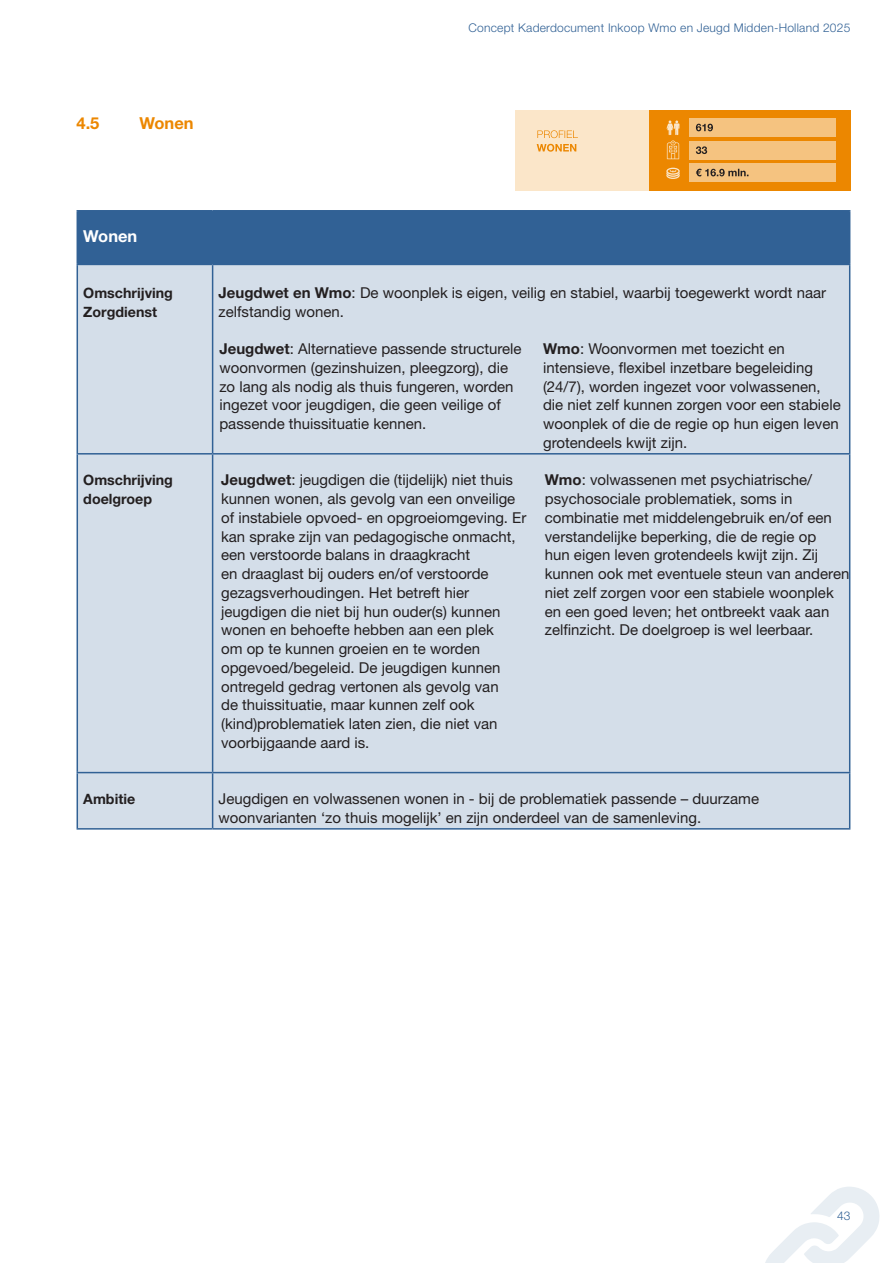
<style>
.page{position:relative;width:893px;height:1263px;background:#fff}
.page>*{position:absolute;margin:0;border:0;box-sizing:border-box;transform-origin:0 0}
.Platte_tekst{font:700 16.5px "Helvetica Neue LT Std";color:#ec8700}
.Platte_tekst-2{font:700 16.5px "Helvetica Neue LT Std";color:#fff}
.Plat_cursief{font:15px/18.8px "Helvetica Neue LT Std";color:#231f20}
.Plat_cursief-2{font:700 14.25px/18.8px "Helvetica Neue LT Std";color:#231f20}
.t1{font:300 12px "Helvetica Neue LT Std";letter-spacing:.02em;color:#316195}
.s1{font-weight:700}
</style>
<div class="page">
<svg style="left:765px;top:1187px;width:115px;height:76px"></svg>
<div style="left:78px;top:212px;width:771px;height:52px;background:#316195"></div>
<div style="left:78px;top:265px;width:771px;height:563px;background:#d4dee9"></div>
<hr style="left:77px;top:212px;width:1px;height:52px;background:#316195">
<hr style="left:77px;top:210px;width:136px;height:2px;background:#316195">
<hr style="left:213px;top:210px;width:637px;height:2px;background:#316195">
<hr style="left:212px;top:212px;width:1px;height:52px;background:#316195">
<hr style="left:849px;top:212px;width:1px;height:52px;background:#316195">
<hr style="left:77px;top:264px;width:136px;height:1px;background:#316195">
<hr style="left:213px;top:264px;width:637px;height:1px;background:#316195">
<hr style="left:77px;top:265px;width:1px;height:188px;background:#316195">
<hr style="left:212px;top:265px;width:1px;height:188px;background:#316195">
<hr style="left:849px;top:265px;width:1px;height:188px;background:#316195">
<hr style="left:77px;top:455px;width:1px;height:317px;background:#316195">
<hr style="left:77px;top:453px;width:136px;height:2px;background:#316195">
<hr style="left:213px;top:453px;width:637px;height:2px;background:#316195">
<hr style="left:212px;top:455px;width:1px;height:317px;background:#316195">
<hr style="left:849px;top:455px;width:1px;height:317px;background:#316195">
<hr style="left:77px;top:773px;width:1px;height:55px;background:#316195">
<hr style="left:77px;top:772px;width:136px;height:1px;background:#316195">
<hr style="left:213px;top:772px;width:637px;height:1px;background:#316195">
<hr style="left:212px;top:773px;width:1px;height:55px;background:#316195">
<hr style="left:849px;top:773px;width:1px;height:55px;background:#316195">
<hr style="left:77px;top:828px;width:136px;height:2px;background:#316195">
<hr style="left:213px;top:828px;width:637px;height:2px;background:#316195">
<div style="left:515px;top:110px;width:134px;height:80px;background:#fbe6c9"></div>
<div style="left:649px;top:110px;width:201px;height:80px;background:#ec8700"></div>
<div style="left:689px;top:118px;width:146px;height:19px;background:#f5c380"></div>
<div style="left:689px;top:141px;width:146px;height:18px;background:#f5c380"></div>
<div style="left:689px;top:163px;width:146px;height:19px;background:#f5c380"></div>
<svg style="left:537px;top:144px;width:39px;height:8px"></svg>
<svg style="left:537px;top:130px;width:41px;height:8px"></svg>
<svg style="left:696px;top:124px;width:17px;height:7px"></svg>
<svg style="left:696px;top:146px;width:11px;height:8px"></svg>
<svg style="left:696px;top:169px;width:52px;height:7px"></svg>
<svg style="left:666px;top:168px;width:14px;height:11px"></svg>
<svg style="left:667px;top:120px;width:12px;height:39px"></svg>
<p class="Platte_tekst" style="left:77px;top:113px;width:24px">4.5</p>
<p class="Platte_tekst" style="left:140px;top:113px;width:56px">Wonen</p>
<p class="Platte_tekst-2" style="left:83px;top:225px;width:56px">Wonen</p>
<p class="t1" style="left:468px;top:21px;width:383px">Concept Kaderdocument Inkoop Wmo en Jeugd Midden-Holland 2025</p>
<p class="Plat_cursief-2" style="left:83px;top:283px;width:91px">Omschrijving<br>Zorgdienst</p>
<p class="Plat_cursief" style="left:219px;top:283px;width:609px"><span class="s1">Jeugdwet en Wmo</span>: De woonplek is eigen, veilig en stabiel, waarbij toegewerkt wordt naar zelfstandig wonen.</p>
<p class="Plat_cursief-2" style="left:83px;top:470px;width:91px">Omschrijving doelgroep</p>
<p class="Plat_cursief" style="left:219px;top:339px;width:304px"><span class="s1">Jeugdwet</span>: Alternatieve passende structurele woonvormen (gezinshuizen, pleegzorg), die zo lang als nodig als thuis fungeren, worden ingezet voor jeugdigen, die geen veilige of passende thuissituatie kennen.</p>
<p class="Plat_cursief" style="left:543px;top:339px;width:299px"><span class="s1">Wmo</span>: Woonvormen met toezicht en intensieve, flexibel inzetbare begeleiding (24/7), worden ingezet voor volwassenen, die niet zelf kunnen zorgen voor een stabiele woonplek of die de regie op hun eigen leven grotendeels kwijt zijn.</p>
<p class="Plat_cursief" style="left:221px;top:470px;width:307px"><span class="s1">Jeugdwet</span>: jeugdigen die (tijdelijk) niet thuis kunnen wonen, als gevolg van een onveilige of instabiele opvoed- en opgroeiomgeving. Er kan sprake zijn van pedagogische onmacht, een verstoorde balans in draagkracht<br>en draaglast bij ouders en/of verstoorde gezagsverhoudingen. Het betreft hier jeugdigen die niet bij hun ouder(s) kunnen wonen en behoefte hebben aan een plek<br>om op te kunnen groeien en te worden opgevoed/begeleid. De jeugdigen kunnen ontregeld gedrag vertonen als gevolg van<br>de thuissituatie, maar kunnen zelf ook (kind)problematiek laten zien, die niet van voorbijgaande aard is.</p>
<p class="Plat_cursief" style="left:545px;top:470px;width:306px"><span class="s1">Wmo</span>: volwassenen met psychiatrische/ psychosociale problematiek, soms in combinatie met middelengebruik en/of een verstandelijke beperking, die de regie op<br>hun eigen leven grotendeels kwijt zijn. Zij kunnen ook met eventuele steun van anderen niet zelf zorgen voor een stabiele woonplek en een goed leven; het ontbreekt vaak aan zelfinzicht. De doelgroep is wel leerbaar.</p>
<p class="Plat_cursief-2" style="left:83px;top:789px;width:53px">Ambitie</p>
<p class="Plat_cursief" style="left:219px;top:789px;width:542px">Jeugdigen en volwassenen wonen in - bij de problematiek passende – duurzame woonvarianten ‘zo thuis mogelijk’ en zijn onderdeel van de samenleving.</p>
<p class="t1" style="left:837px;top:1208px;width:15px">43</p>
</div>
